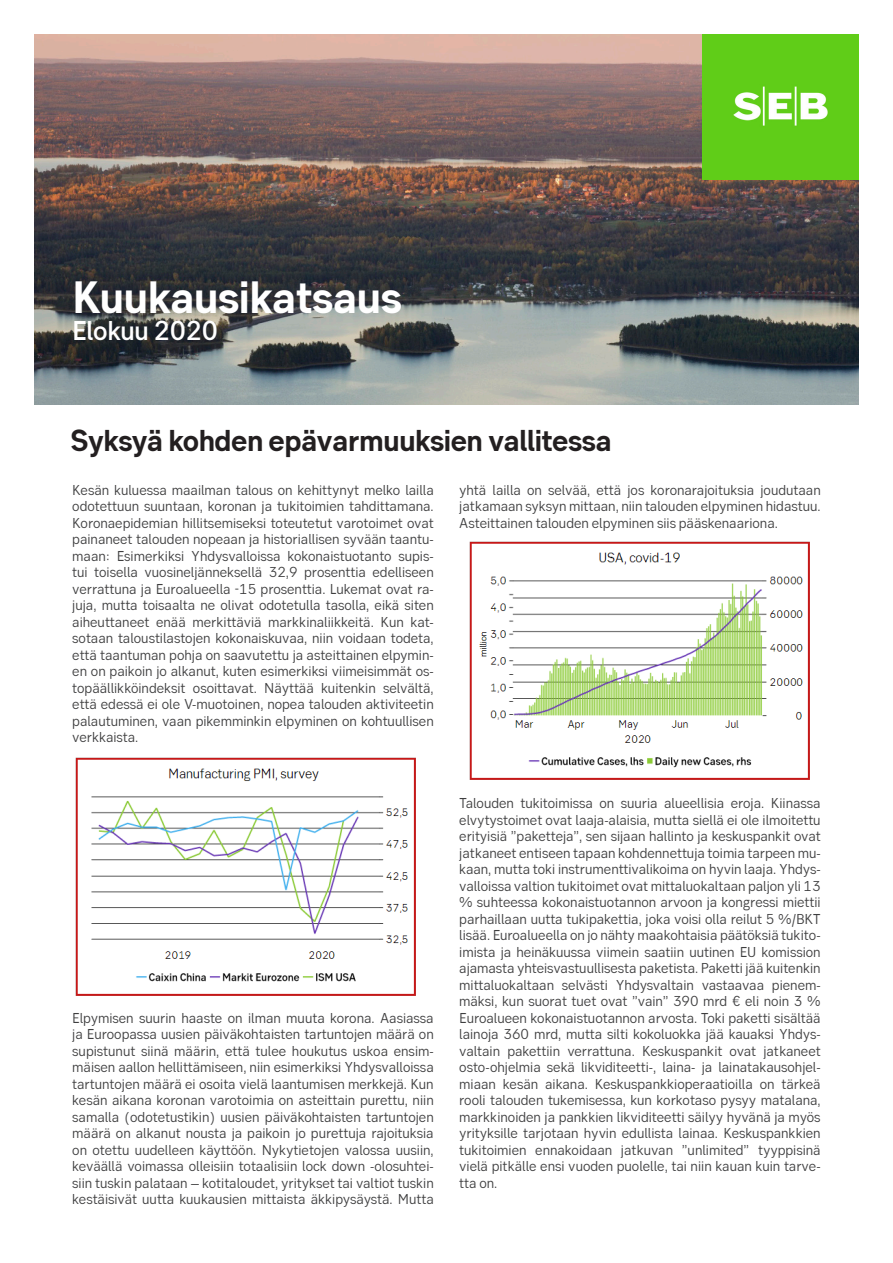
<style>
.page{position:relative;width:893px;height:1263px;background:#fff}
.page>*{position:absolute;margin:0;border:0;box-sizing:border-box;transform-origin:0 0}
.t1{font:700 45px "SEB Sans Serif";letter-spacing:-.01em;color:#fff}
.Rubrik_1{font:700 30px "SEB Sans Serif";letter-spacing:-.015em;color:#231f20}
.t2{font:500 27px "SEB Sans Serif";letter-spacing:-.01em;color:#fff}
.Body_text_9_11{font:14.25px/16.5px "SEB Sans Serif";color:#3e3e3f;text-align:justify}
</style>
<div class="page">
<img style="left:34px;top:34px;width:825px;height:370px">
<img style="left:703px;top:34px;width:156px;height:146px">
<img style="left:76px;top:758px;width:340px;height:238px">
<img style="left:470px;top:542px;width:340px;height:238px">
<h1 class="t1" style="left:72px;top:271px;width:331px">Kuukausikatsaus</h1>
<h3 class="t2" style="left:72px;top:315px;width:147px">Elokuu 2020</h3>
<p class="Rubrik_1" style="left:71px;top:423px;width:542px">Syksyä kohden epävarmuuksien vallitessa</p>
<p class="Body_text_9_11" style="left:72px;top:481px;width:363px">Kesän kuluessa maailman talous on kehittynyt melko lailla odotettuun suuntaan, koronan ja tukitoimien tahdittamana.<br>Koronaepidemian hillitsemiseksi toteutetut varotoimet ovat painaneet talouden nopeaan ja historiallisen syvään taantu&shy;maan: Esimerkiksi Yhdysvalloissa kokonaistuotanto supis&shy;tui toisella vuosineljänneksellä 32,9 prosenttia edelliseen verrattuna ja Euroalueella -15 prosenttia. Lukemat ovat ra&shy;juja, mutta toisaalta ne olivat odotetulla tasolla, eikä siten aiheuttaneet enää merkittäviä markkinaliikkeitä. Kun kat&shy;sotaan taloustilastojen kokonaiskuvaa, niin voidaan todeta, että taantuman pohja on saavutettu ja asteittainen elpymin&shy;en on paikoin jo alkanut, kuten esimerkiksi viimeisimmät os&shy;topäällikköindeksit osoittavat. Näyttää kuitenkin selvältä, että edessä ei ole V-muotoinen, nopea talouden aktiviteetin palautuminen, vaan pikemminkin elpyminen on kohtuullisen verkkaista.</p>
<p class="Body_text_9_11" style="left:459px;top:481px;width:363px">yhtä lailla on selvää, että jos koronarajoituksia joudutaan jatkamaan syksyn mittaan, niin talouden elpyminen hidastuu.<br>Asteittainen talouden elpyminen siis pääskenaariona.</p>
<p class="Body_text_9_11" style="left:72px;top:1009px;width:363px">Elpymisen suurin haaste on ilman muuta korona. Aasiassa ja Euroopassa uusien päiväkohtaisten tartuntojen määrä on supistunut siinä määrin, että tulee houkutus uskoa ensim&shy;mäisen aallon hellittämiseen, niin esimerkiksi Yhdysvalloissa tartuntojen määrä ei osoita vielä laantumisen merkkejä. Kun kesän aikana koronan varotoimia on asteittain purettu, niin samalla (odotetustikin) uusien päiväkohtaisten tartuntojen määrä on alkanut nousta ja paikoin jo purettuja rajoituksia on otettu uudelleen käyttöön. Nykytietojen valossa uusiin, keväällä voimassa olleisiin totaalisiin lock down -olosuhtei&shy;siin tuskin palataan – kotitaloudet, yritykset tai valtiot tuskin kestäisivät uutta kuukausien mittaista äkkipysäystä. Mutta</p>
<p class="Body_text_9_11" style="left:459px;top:795px;width:363px">Talouden tukitoimissa on suuria alueellisia eroja. Kiinassa elvytystoimet ovat laaja-alaisia, mutta siellä ei ole ilmoitettu erityisiä ”paketteja”, sen sijaan hallinto ja keskuspankit ovat jatkaneet entiseen tapaan kohdennettuja toimia tarpeen mu&shy;kaan, mutta toki instrumenttivalikoima on hyvin laaja. Yhdys&shy;valloissa valtion tukitoimet ovat mittaluokaltaan paljon yli 13 % suhteessa kokonaistuotannon arvoon ja kongressi miettii parhaillaan uutta tukipakettia, joka voisi olla reilut 5 %/BKT lisää. Euroalueella on jo nähty maakohtaisia päätöksiä tukito&shy;imista ja heinäkuussa viimein saatiin uutinen EU komission ajamasta yhteisvastuullisesta paketista. Paketti jää kuitenkin mittaluokaltaan selvästi Yhdysvaltain vastaavaa pienem&shy;mäksi, kun suorat tuet ovat ”vain” 390 mrd € eli noin 3 % Euroalueen kokonaistuotannon arvosta. Toki paketti sisältää lainoja 360 mrd, mutta silti kokoluokka jää kauaksi Yhdys&shy;valtain pakettiin verrattuna. Keskuspankit ovat jatkaneet osto-ohjelmia sekä likviditeetti-, laina- ja lainatakausohjel&shy;miaan kesän aikana. Keskuspankkioperaatioilla on tärkeä rooli talouden tukemisessa, kun korkotaso pysyy matalana, markkinoiden ja pankkien likviditeetti säilyy hyvänä ja myös yrityksille tarjotaan hyvin edullista lainaa. Keskuspankkien tukitoimien ennakoidaan jatkuvan ”unlimited” tyyppisinä vielä pitkälle ensi vuoden puolelle, tai niin kauan kuin tarve&shy;tta on.</p>
</div>
